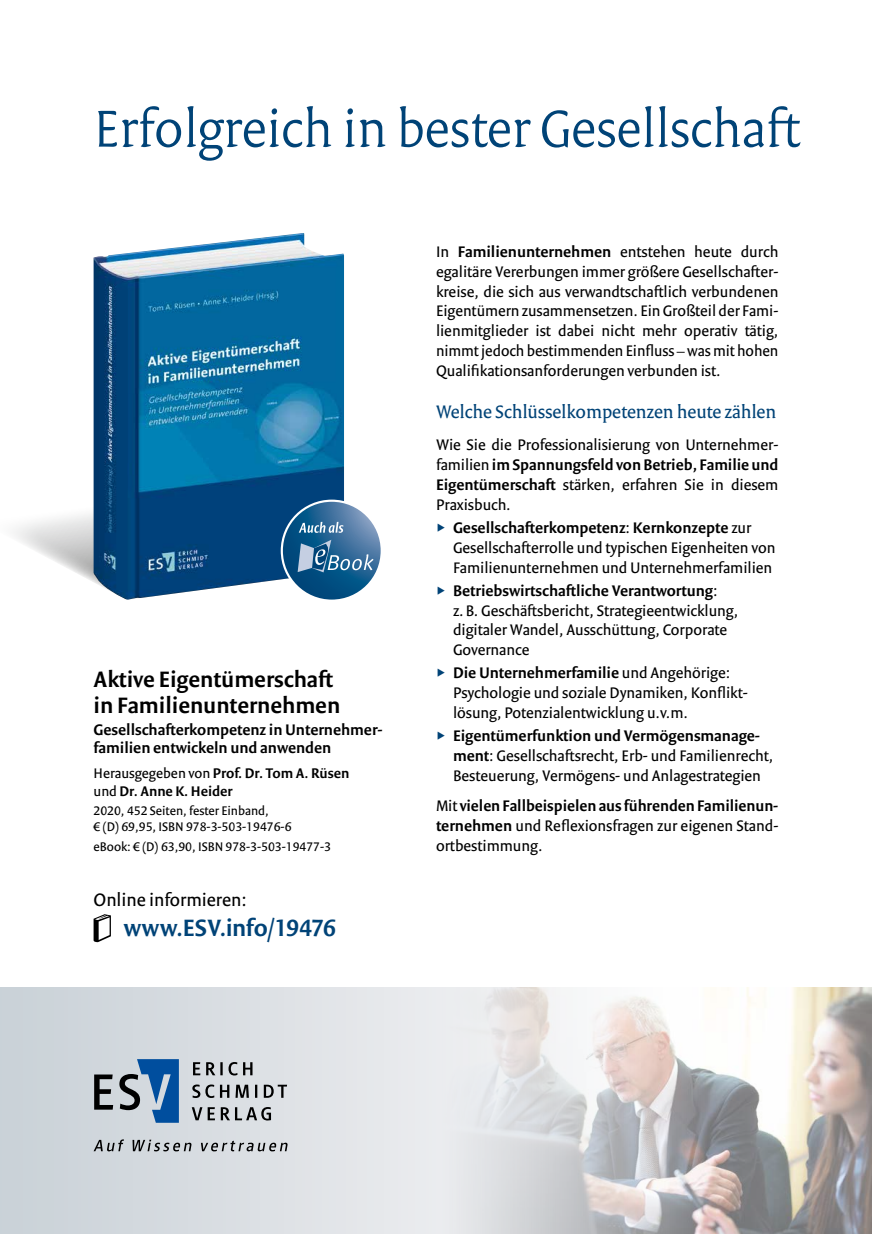
<style>
.page{position:relative;width:872px;height:1234px;background:#fff}
.page>*{position:absolute;margin:0;border:0;box-sizing:border-box;transform-origin:0 0}
.t1{font:300 56.25px "Versa Pro";letter-spacing:-.005em;color:#004377}
.t2{font:600 25.5px "Versa Sans Pro";letter-spacing:-.01em;color:#004377}
.t3{font:600 24px/26.4px "Versa Sans Pro";color:#000}
.t4{font:19.5px "Versa Pro";letter-spacing:-.005em;color:#004377}
.t5{font:19.5px "Versa Sans Pro";color:#000}
.t6{font:16.5px/19.8px "Versa Sans Pro";color:#000}
.t7{font:600 16.5px/18.1px "Versa Sans Pro";color:#000}
.t8{font:600 15px/18px "Versa Sans Pro";color:#000}
.t9{font:13.5px/16.2px "Versa Sans Pro";color:#000}
.s1{font-weight:400}
.s2{font-weight:600}
</style>
<div class="page">
<svg style="left:0;top:987px;width:872px;height:246px;background:#d4d5d7"></svg>
<img style="left:94px;top:233px;width:250px;height:256px">
<svg style="left:282px;top:500px;width:100px;height:100px"></svg>
<svg style="left:14px;top:489px;width:359px;height:111px"></svg>
<svg style="left:93px;top:914px;width:18px;height:28px"></svg>
<svg style="left:192px;top:1106px;width:79px;height:14px"></svg>
<svg style="left:192px;top:1084px;width:95px;height:13px"></svg>
<svg style="left:193px;top:1061px;width:59px;height:14px"></svg>
<svg style="left:119px;top:1058px;width:60px;height:64px;background:#668aaf"></svg>
<svg style="left:94px;top:1074px;width:19px;height:35px"></svg>
<svg style="left:94px;top:1139px;width:194px;height:12px;background:#a7aaae"></svg>
<h1 class="t1" style="left:94px;top:95px;width:708px">Erfolgreich in bester Gesellschaft</h1>
<h3 class="t3" style="left:94px;top:665px;width:248px">Aktive Eigentümerschaft in Familienunternehmen</h3>
<p class="t7" style="left:94px;top:720px;width:291px">Gesellschafterkompetenz in Unternehmer&shy;familien entwickeln und anwenden</p>
<p class="t8" style="left:94px;top:763px;width:257px"><span class="s1">Herausgegeben von</span> Prof. Dr. Tom A. Rüsen <span class="s1">und</span> Dr. Anne K. Heider</p>
<p class="t9" style="left:94px;top:802px;width:199px">2020, 452 Seiten, fester Einband,<br>€ (D) 69,95, ISBN 978-3-503-19476-6</p>
<p class="t9" style="left:94px;top:838px;width:239px">eBook: € (D) 63,90, ISBN 978-3-503-19477-3</p>
<p class="t5" style="left:94px;top:887px;width:155px">Online informieren:</p>
<h2 class="t2" style="left:124px;top:912px;width:214px">www.ESV.info/19476</h2>
<p class="t6" style="left:436px;top:241px;width:344px;text-align:justify">In <span class="s2">Familienunternehmen</span> entstehen heute durch egalitäre Vererbungen immer größere Gesellschafter&shy;kreise, die sich aus verwandtschaftlich verbundenen Eigentümern zusammensetzen. Ein Großteil der Fami&shy;lienmitglieder ist dabei nicht mehr operativ tätig, nimmt jedoch bestimmenden Einfluss – was mit hohen Qualifikationsanforderungen verbunden ist.</p>
<p class="t4" style="left:436px;top:399px;width:342px">Welche Schlüsselkompetenzen heute zählen</p>
<p class="t6" style="left:436px;top:435px;width:344px;text-align:justify">Wie Sie die Professionalisierung von Unternehmer&shy;familien <span class="s2">im Spannungsfeld von Betrieb, Familie und Eigentümerschaft</span> stärken, erfahren Sie in diesem Praxisbuch.</p>
<p class="t6" style="left:453px;top:517px;width:324px"><span class="s2">Gesellschafterkompetenz</span>: <span class="s2">Kernkonzepte</span> zur<br>Gesellschafterrolle und typischen Eigenheiten von<br>Familienunternehmen und Unternehmerfamilien</p>
<p class="t6" style="left:453px;top:580px;width:287px"><span class="s2">Betriebswirtschaftliche Verantwortung</span>: z.B. Geschäftsbericht, Strategieentwicklung, digitaler Wandel, Ausschüttung, Corporate Governance</p>
<p class="t6" style="left:453px;top:663px;width:296px"><span class="s2">Die Unternehmerfamilie</span> und Angehörige:<br>Psychologie und soziale Dynamiken, Konflikt&shy;lösung, Potenzialentwicklung u.v.m.</p>
<p class="t6" style="left:453px;top:725px;width:322px"><span class="s2">Eigentümerfunktion und Vermögensmanage&shy;ment</span>: Gesellschaftsrecht, Erb- und Familienrecht,<br>Besteuerung, Vermögens- und Anlagestrategien</p>
<p class="t6" style="left:436px;top:795px;width:344px;text-align:justify">Mit <span class="s2">vielen Fallbeispielen aus führenden Familienun&shy;ternehmen</span> und Reflexionsfragen zur eigenen Stand&shy;ortbestimmung.</p>
</div>
